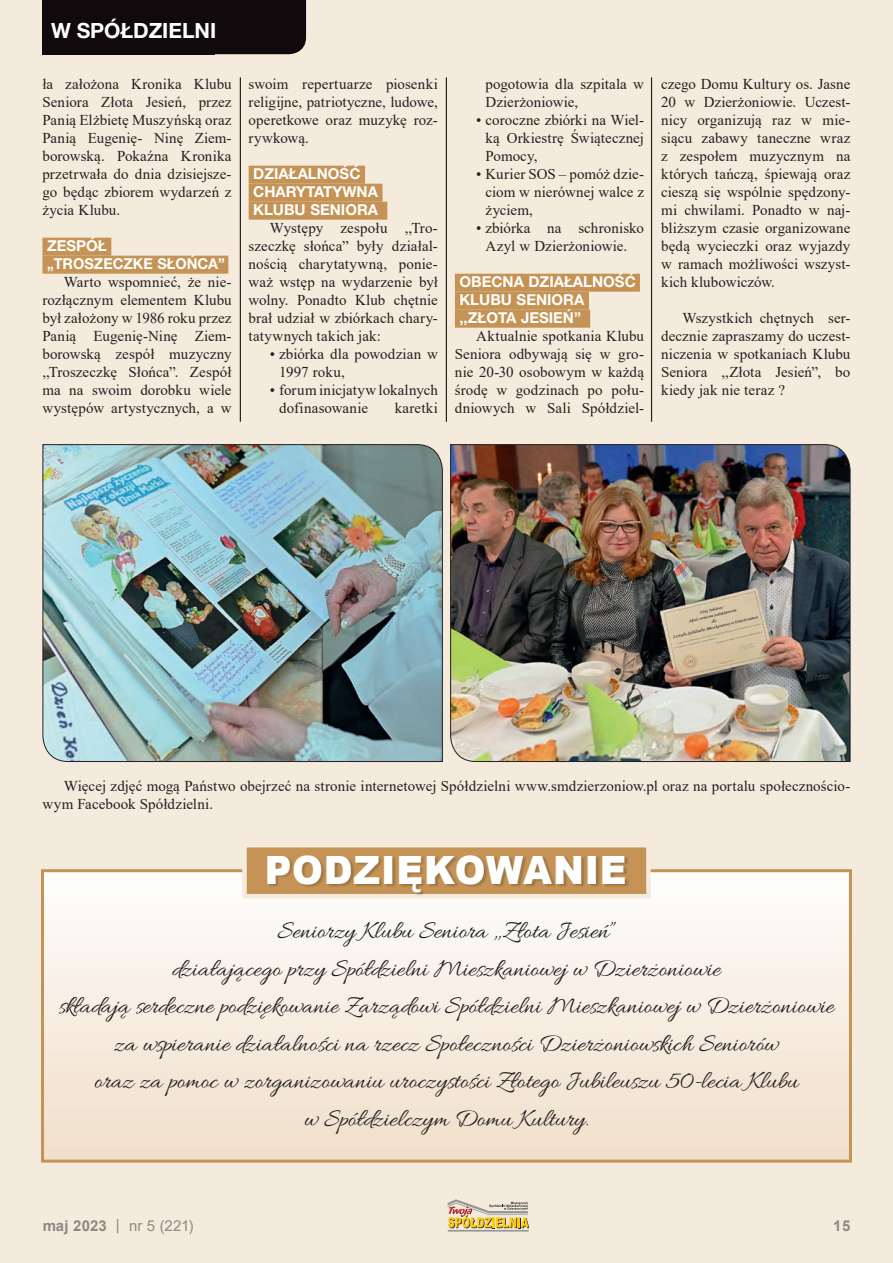
<style>
.page{position:relative;width:893px;height:1263px;background:#f5ebdd}
.page>*{position:absolute;margin:0;border:0;box-sizing:border-box;transform-origin:0 0}
.t1{font:900 39px "Arial";letter-spacing:.02em;color:#fff;scale:.95 1}
.t2{font:25.5px/37.5px "Allura";color:#231f20;text-align:center}
.t3{font:700 21px "Helvetica Neue LT Pro";color:#fff}
.t4{font:15px/18px "Times New Roman";letter-spacing:.005em;color:#231f20;text-align:justify}
.t5{font:700 15px/18px "Helvetica Neue LT Pro";color:#fff}
.t6{font:15px "Arial";color:#939598}
.t7{font:700 15px "Arial";color:#939598}
.s1{font-weight:700}
</style>
<div class="page">
<div style="left:43px;top:871px;width:807px;height:290px;background:linear-gradient(to bottom,#fefefe,#f0dec9)"></div>
<div style="left:41px;top:869px;width:811px;height:294px;border:3px solid #c49355"></div>
<div style="left:42px;top:238px;width:69px;height:18px;background:#c49355"></div>
<div style="left:42px;top:256px;width:186px;height:18px;background:#c49355"></div>
<div style="left:249px;top:166px;width:116px;height:18px;background:#c49355"></div>
<div style="left:249px;top:184px;width:134px;height:18px;background:#c49355"></div>
<div style="left:249px;top:202px;width:138px;height:18px;background:#c49355"></div>
<div style="left:455px;top:274px;width:185px;height:18px;background:#c49355"></div>
<div style="left:455px;top:292px;width:134px;height:18px;background:#c49355"></div>
<div style="left:455px;top:310px;width:135px;height:18px;background:#c49355"></div>
<hr style="left:240px;top:77px;width:1px;height:345px;background:#231f20">
<hr style="left:446px;top:77px;width:1px;height:345px;background:#231f20">
<hr style="left:651px;top:77px;width:1px;height:345px;background:#231f20">
<div style="left:242px;top:843px;width:409px;height:55px;background:#c49355;border:4px solid #f5ebdd"></div>
<div style="left:267px;top:855px;width:362px;height:41px;background:#231f20;opacity:.25"></div>
<div style="left:43px;top:0;width:263px;height:54px;background:#110a0c"></div>
<img style="left:42px;top:444px;width:401px;height:318px">
<img style="left:450px;top:444px;width:401px;height:318px">
<hr style="left:448px;top:1230px;width:81px;height:1px;background:#939598">
<svg style="left:447px;top:1199px;width:82px;height:29px"></svg>
<h3 class="t3" style="left:51px;top:18px;width:167px">W SPÓŁDZIELNI</h3>
<p class="t4" style="left:42px;top:75px;width:191px">ła założona Kronika Klubu Seniora Złota Jesień, przez Panią Elżbietę Muszyńską oraz Panią Eugenię- Ninę Ziem&shy;borowską. Pokaźna Kronika przetrwała do dnia dzisiejsze&shy;go będąc zbiorem wydarzeń z życia Klubu.</p>
<p class="t5" style="left:47px;top:236px;width:180px">ZESPÓŁ<br>„TROSZECZKE SŁOŃCA”</p>
<p class="t4" style="left:42px;top:273px;width:191px;text-indent:21px">Warto wspomnieć, że nie&shy;rozłącznym elementem Klubu był założony w 1986 roku przez Panią Eugenię-Ninę Ziem&shy;borowską zespół muzyczny ,,Troszeczkę Słońca”. Zespół ma na swoim dorobku wiele występów artystycznych, a w</p>
<p class="t4" style="left:249px;top:75px;width:191px">swoim repertuarze piosenki religijne, patriotyczne, ludowe, operetkowe oraz muzykę roz&shy;rywkową.</p>
<p class="t5" style="left:253px;top:164px;width:126px">DZIAŁALNOŚĆ<br>CHARYTATYWNA<br>KLUBU SENIORA</p>
<p class="t4" style="left:249px;top:219px;width:191px;text-indent:21px">Występy zespołu ,,Tro&shy;szeczkę słońca” były działal&shy;nością charytatywną, ponie&shy;waż wstęp na wydarzenie był wolny. Ponadto Klub chętnie brał udział w zbiórkach chary&shy;tatywnych takich jak:</p>
<p class="t4" style="left:279px;top:345px;width:160px;text-indent:-9px">• zbiórka dla powodzian w<br>1997 roku,</p>
<p class="t4" style="left:279px;top:381px;width:160px;text-indent:-9px">• forum inicjatyw lokalnych dofinasowanie</p>
<p class="t4" style="left:395px;top:399px;width:45px">karetki</p>
<p class="t4" style="left:485px;top:75px;width:160px">pogotowia dla szpitala w<br>Dzierżoniowie,</p>
<p class="t4" style="left:485px;top:111px;width:160px;text-indent:-9px">• coroczne zbiórki na Wiel&shy;ką Orkiestrę Świątecznej Pomocy,</p>
<p class="t4" style="left:485px;top:165px;width:160px;text-indent:-9px">• Kurier SOS – pomóż dzie&shy;ciom w nierównej walce z życiem,</p>
<p class="t4" style="left:476px;top:219px;width:169px;text-align:center">• zbiórka na schronisko<br>Azyl w Dzierżoniowie.</p>
<p class="t5" style="left:459px;top:272px;width:178px">OBECNA DZIAŁALNOŚĆ<br>KLUBU SENIORA ,,ZŁOTA JESIEŃ”</p>
<p class="t4" style="left:455px;top:327px;width:191px;text-indent:21px">Aktualnie spotkania Klubu Seniora odbywają się w gro&shy;nie 20-30 osobowym w każdą środę w godzinach po połu&shy;dniowych w Sali Spółdziel-</p>
<p class="t4" style="left:661px;top:75px;width:191px">czego Domu Kultury os. Jasne 20 w Dzierżoniowie. Uczest&shy;nicy organizują raz w mie&shy;siącu zabawy taneczne wraz z zespołem muzycznym na których tańczą, śpiewają oraz cieszą się wspólnie spędzony&shy;mi chwilami. Ponadto w naj&shy;bliższym czasie organizowane będą wycieczki oraz wyjazdy w ramach możliwości wszyst&shy;kich klubowiczów.</p>
<p class="t4" style="left:661px;top:309px;width:191px;text-indent:21px">Wszystkich chętnych ser&shy;decznie zapraszamy do uczest&shy;niczenia w spotkaniach Klubu Seniora ,,Złota Jesień”, bo kiedy jak nie teraz ?</p>
<p class="t4" style="left:42px;top:777px;width:809px;text-indent:21px">Więcej zdjęć mogą Państwo obejrzeć na stronie internetowej Spółdzielni www.smdzierzoniow.pl oraz na portalu społecznościo&shy;wym Facebook Spółdzielni.</p>
<h1 class="t1" style="left:265px;top:841px;width:382px">PODZIĘKOWANIE</h1>
<p class="t2" style="left:59px;top:914px;width:777px">Seniorzy Klubu Seniora ,,Złota Jesień”<br>działającego przy Spółdzielni Mieszkaniowej w Dzierżoniowie<br>składają serdeczne podziękowanie Zarządowi Spółdzielni Mieszkaniowej w Dzierżoniowie za wspieranie działalności na rzecz Społeczności Dzierżoniowskich Seniorów<br>oraz za pomoc w zorganizowaniu uroczystości Złotego Jubileuszu 50-lecia Klubu<br>w Spółdzielczym Domu Kultury.</p>
<p class="t6" style="left:43px;top:1215px;width:152px"><span class="s1">maj 2023</span> | nr 5 (221)</p>
<p class="t7" style="left:834px;top:1215px;width:18px">15</p>
</div>
